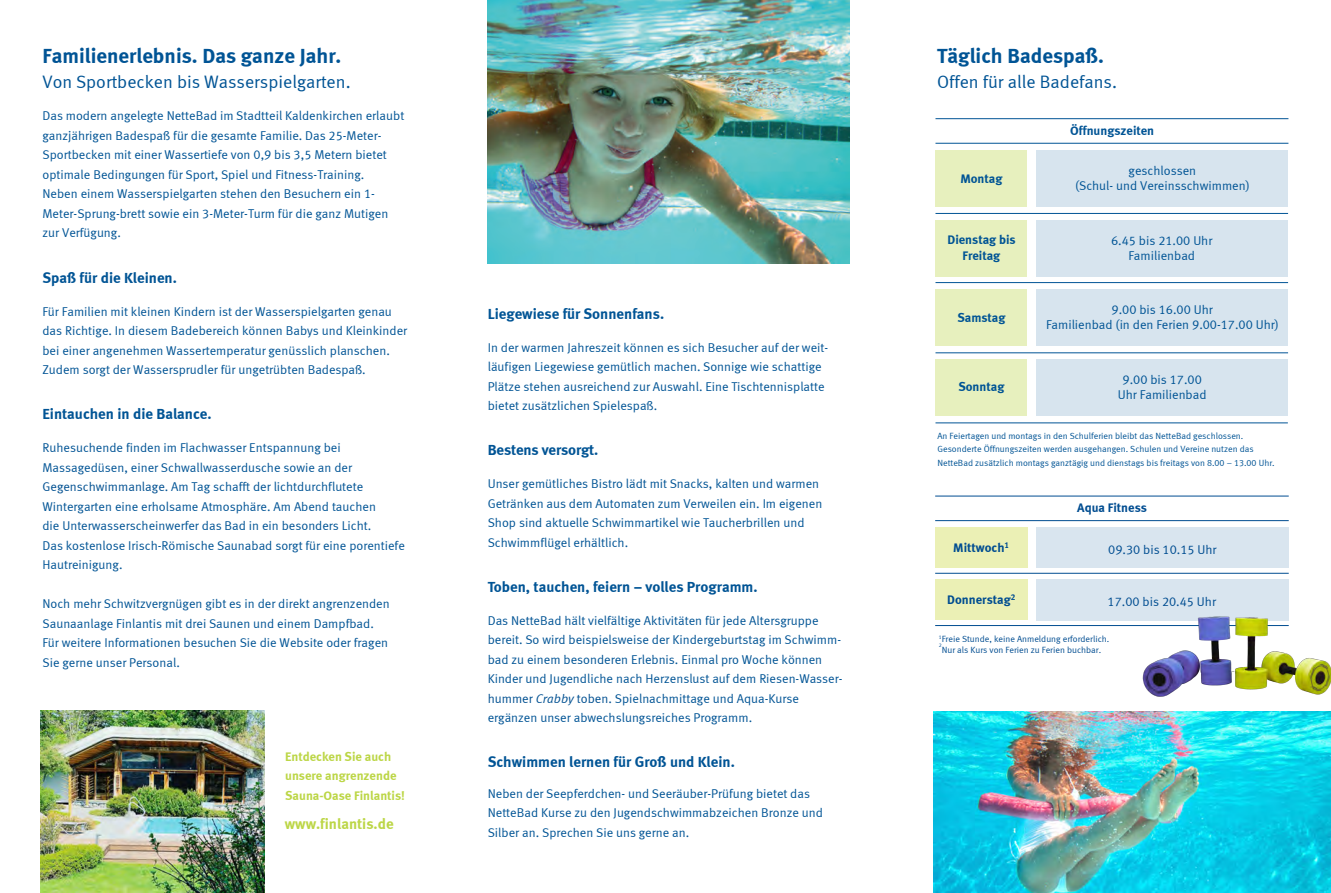
<style>
.page{position:relative;width:1331px;height:893px;background:#fff}
.page>*{position:absolute;margin:0;border:0;box-sizing:border-box;transform-origin:0 0}
.t1{font:700 21px "SN Meta";color:#005495}
.t2{font:18px "SN Meta";color:#005495}
.t3{font:700 15px "SN Meta";color:#005495}
.t4{font:700 15px "SN Meta";color:#bcd646}
.t5{font:12.75px/19.5px "SN Meta";color:#005495}
.t6{font:700 12.75px/19.5px "SN Meta";color:#bcd646}
.t7{font:700 12.75px/15.3px "SN Meta";color:#005495;text-align:center}
.t8{font:12.75px "SN Meta";color:#004d91}
.t9{font:700 12.75px "SN Meta";color:#004d91}
.t10{font:9px/13.5px "SN Meta";color:#005495}
.t11{font:9px "SN Meta";color:#004d91}
.t12{font:5.25px "SN Meta";color:#004d91}
.s1{color:#005091}
.s2{font-style:inherit}
.s3{font-style:italic;color:#005091}
</style>
<div class="page">
<img style="left:488px;top:0;width:361px;height:264px">
<hr style="left:935px;top:143px;width:353px;height:1px;background:#005495">
<hr style="left:935px;top:118px;width:353px;height:1px;background:#005495">
<div style="left:935px;top:150px;width:92px;height:57px;background:#e7f0be"></div>
<hr style="left:935px;top:213px;width:353px;height:1px;background:#005495">
<div style="left:1036px;top:150px;width:252px;height:57px;background:#d7e4ee"></div>
<div style="left:935px;top:220px;width:92px;height:57px;background:#e7f0be"></div>
<div style="left:1036px;top:220px;width:252px;height:57px;background:#d7e4ee"></div>
<hr style="left:935px;top:282px;width:353px;height:1px;background:#005495">
<div style="left:935px;top:289px;width:92px;height:57px;background:#e7f0be"></div>
<div style="left:1036px;top:290px;width:252px;height:56px;background:#d7e4ee"></div>
<hr style="left:935px;top:353px;width:353px;height:1px;background:#005495">
<div style="left:935px;top:359px;width:92px;height:57px;background:#e7f0be"></div>
<div style="left:1036px;top:359px;width:252px;height:57px;background:#d7e4ee"></div>
<hr style="left:935px;top:423px;width:353px;height:1px;background:#005495">
<img style="left:934px;top:711px;width:397px;height:182px">
<hr style="left:935px;top:520px;width:354px;height:1px;background:#004d91">
<hr style="left:935px;top:496px;width:354px;height:1px;background:#004d91">
<hr style="left:935px;top:625px;width:354px;height:1px;background:#004d91">
<hr style="left:935px;top:573px;width:354px;height:1px;background:#004d91">
<img style="left:1107px;top:600px;width:224px;height:97px">
<img style="left:41px;top:710px;width:224px;height:183px">
<h1 class="t1" style="left:42px;top:43px;width:300px">Familienerlebnis. Das ganze Jahr.</h1>
<h2 class="t2" style="left:42px;top:72px;width:310px">Von Sportbecken bis Wasserspielgarten.</h2>
<p class="t5" style="left:42px;top:106px;width:363px">Das modern angelegte NetteBad im Stadtteil Kaldenkirchen erlaubt ganzjährigen Badespaß für die gesamte Familie. Das 25-Meter-Sportbecken mit einer Wassertiefe von 0,9 bis 3,5 Metern bietet optimale Bedingungen für Sport, Spiel und Fitness-Training.<br>Neben einem Wasserspielgarten stehen den Besuchern ein 1- Meter-Sprung-brett sowie ein 3-Meter-Turm für die ganz Mutigen zur Verfügung.</p>
<p class="t3" style="left:42px;top:269px;width:136px">Spaß für die Kleinen.</p>
<p class="t5" style="left:42px;top:301px;width:366px">Für Familien mit kleinen Kindern ist der Wasserspielgarten genau das Richtige. In diesem Badebereich können Babys und Kleinkinder bei einer angenehmen Wassertemperatur genüsslich planschen.<br>Zudem sorgt der Wassersprudler für ungetrübten Badespaß.</p>
<p class="t3" style="left:42px;top:405px;width:171px">Eintauchen in die Balance.</p>
<p class="t5" style="left:42px;top:438px;width:364px">Ruhesuchende finden im Flachwasser Entspannung bei Massagedüsen, einer Schwallwasserdusche sowie an der <span class="s1">Gegenschwimmanlage.</span> Am Tag schafft der lichtdurchflutete Wintergarten eine erholsame Atmosphäre. Am Abend tauchen<br>die Unterwasserscheinwerfer das Bad in ein besonders Licht.<br>Das kostenlose Irisch-Römische Saunabad sorgt für eine porentiefe Hautreinigung.</p>
<p class="t5" style="left:42px;top:594px;width:349px">Noch mehr Schwitzvergnügen gibt es in der direkt angrenzenden Saunaanlage Finlantis mit drei Saunen und einem Dampfbad.<br>Für <span class="s2">weitere Informationen besuchen Sie die Website oder</span> fragen Sie gerne unser Personal.</p>
<p class="t6" style="left:285px;top:746px;width:121px">Entdecken Sie auch unsere angrenzende<br>Sauna-Oase Finlantis!</p>
<p class="t4" style="left:285px;top:815px;width:110px">www.finlantis.de</p>
<p class="t3" style="left:488px;top:305px;width:178px">Liegewiese für Sonnenfans.</p>
<p class="t5" style="left:488px;top:337px;width:342px">In der warmen Jahreszeit können es sich Besucher auf der weit&shy;läufigen Liegewiese gemütlich machen. Sonnige wie schattige Plätze stehen ausreichend zur Auswahl. Eine Tischtennisplatte bietet zusätzlichen Spielespaß.</p>
<p class="t3" style="left:488px;top:441px;width:112px">Bestens versorgt.</p>
<p class="t5" style="left:488px;top:474px;width:336px">Unser gemütliches Bistro lädt mit Snacks, kalten und warmen Getränken aus dem Automaten zum Verweilen ein. Im eigenen Shop sind aktuelle Schwimmartikel wie Taucherbrillen und Schwimmflügel erhältlich.</p>
<p class="t3" style="left:488px;top:578px;width:271px">Toben, tauchen, feiern – volles Programm.</p>
<p class="t5" style="left:488px;top:610px;width:356px">Das NetteBad hält vielfältige Aktivitäten für jede Altersgruppe bereit. So wird beispielsweise der Kindergeburtstag im Schwimm&shy;bad zu einem besonderen Erlebnis. Einmal pro Woche können Kinder und Jugendliche nach Herzenslust auf dem Riesen-Wasser&shy;<span class="s1">hummer</span> <span class="s3">Crabby</span> <span class="s1">toben.</span> Spielnachmittage und Aqua-Kurse ergänzen unser abwechslungsreiches Programm.</p>
<p class="t3" style="left:488px;top:753px;width:249px">Schwimmen lernen für Groß und Klein.</p>
<p class="t5" style="left:488px;top:784px;width:337px">Neben der Seepferdchen- und Seeräuber-Prüfung bietet das<br>NetteBad Kurse zu den Jugendschwimmabzeichen Bronze und<br>Silber an. Sprechen Sie uns gerne an.</p>
<h1 class="t1" style="left:937px;top:43px;width:168px">Täglich Badespaß.</h1>
<h2 class="t2" style="left:937px;top:72px;width:181px">Offen für alle Badefans.</h2>
<p class="t7" style="left:1070px;top:123px;width:85px">Öffnungszeiten</p>
<p class="t7" style="left:960px;top:170px;width:44px">Montag</p>
<p class="t5" style="left:1075px;top:163px;width:176px;line-height:15.3px;text-align:center">geschlossen<br>(Schul- und Vereinsschwimmen)</p>
<p class="t7" style="left:947px;top:232px;width:70px">Dienstag bis<br>Freitag</p>
<p class="t5" style="left:1111px;top:232px;width:103px;line-height:15.3px;text-align:center">6.45 bis 21.00 Uhr<br>Familienbad</p>
<p class="t7" style="left:957px;top:310px;width:50px">Samstag</p>
<p class="t5" style="left:1046px;top:302px;width:234px;line-height:15.3px;text-align:center">9.00 bis 16.00 Uhr<br>Familienbad (in den Ferien 9.00-17.00 Uhr)</p>
<p class="t7" style="left:958px;top:379px;width:48px">Sonntag</p>
<p class="t5" style="left:1118px;top:371px;width:90px;line-height:15.3px;text-align:center">9.00 bis 17.00<br>Uhr Familienbad</p>
<p class="t10" style="left:937px;top:429px;width:339px">An Feiertagen und montags in den Schulferien bleibt das NetteBad geschlossen.<br>Gesonderte Öffnungszeiten werden ausgehangen. Schulen und Vereine nutzen das<br>NetteBad zusätzlich montags ganztägig und dienstags bis freitags von 8.00 – 13.00 Uhr.</p>
<p class="t9" style="left:1077px;top:500px;width:71px">Aqua Fitness</p>
<p class="t9" style="left:953px;top:540px;width:58px">Mittwoch<sup>1</sup></p>
<p class="t8" style="left:1108px;top:542px;width:110px">09.30 bis 10.15 Uhr</p>
<p class="t9" style="left:947px;top:592px;width:70px">Donnerstag<sup>2</sup></p>
<p class="t8" style="left:1107px;top:595px;width:110px">17.00 bis 2<span class="s2">0</span>.<span class="s2">45</span> Uhr</p>
<p class="t11" style="left:939px;top:633px;width:172px"><sup>1</sup>Freie Stunde, keine Anmeldung erforderlich.</p>
<p class="t12" style="left:939px;top:642px;width:4px">2</p>
<p class="t11" style="left:942px;top:644px;width:161px">Nur als Kurs von Ferien zu Ferien buchbar.</p>
</div>
